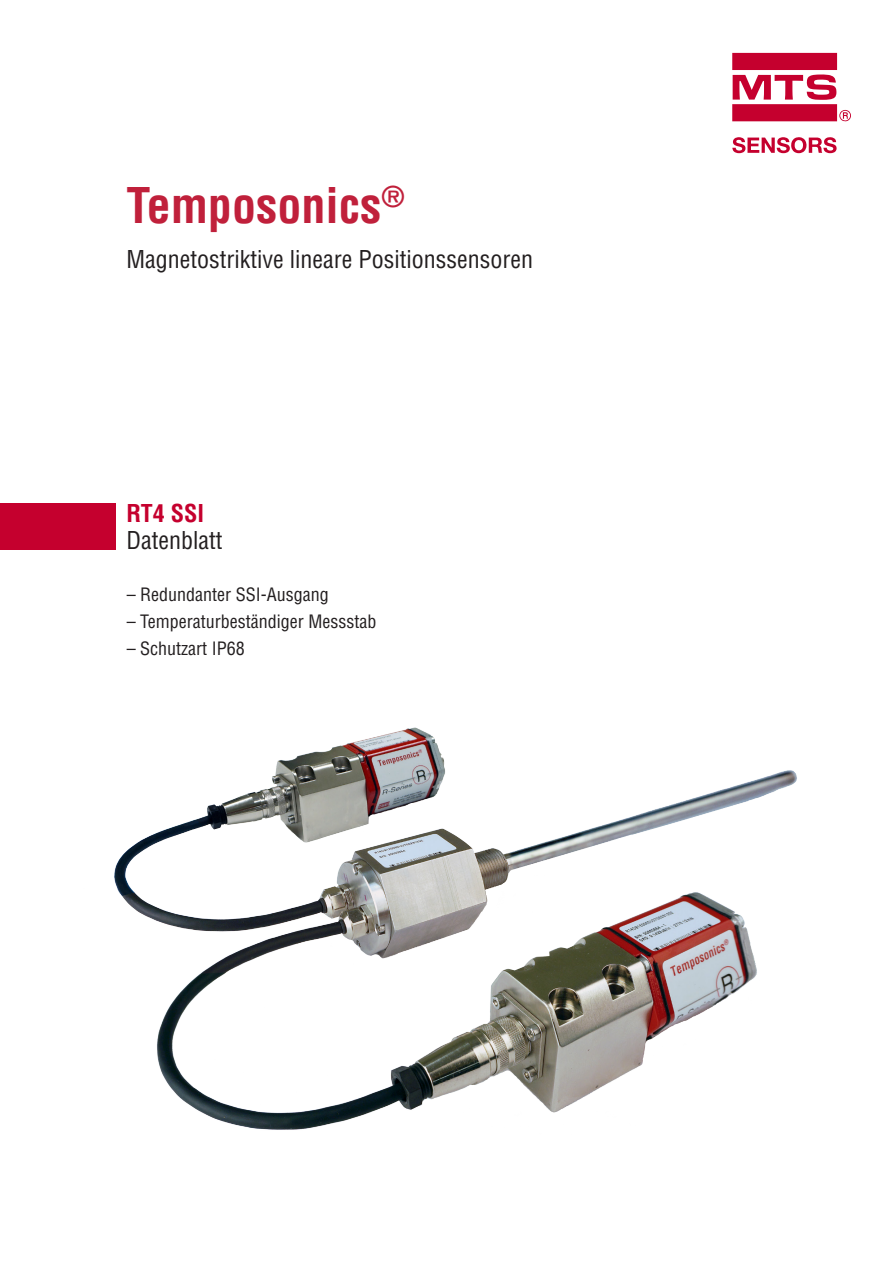
<style>
.page{position:relative;width:893px;height:1263px;background:#fff}
.page>*{position:absolute;margin:0;border:0;box-sizing:border-box;transform-origin:0 0}
.t1{font:700 condensed 48px "Helvetica LT Std";color:#c0203b}
.t2{font:condensed 24px "Helvetica LT Std";color:#231f20}
.t3{font:700 condensed 24px "Helvetica LT Std";color:#c5002e}
.t4{font:condensed 18px "Helvetica LT Std";color:#231f20}
</style>
<div class="page">
<img style="left:114px;top:727px;width:683px;height:403px">
<svg style="left:732px;top:53px;width:119px;height:100px"></svg>
<div style="left:0;top:503px;width:116px;height:47px;background:#c5002e"></div>
<h1 class="t1" style="left:126px;top:175px;width:280px">Temposonics<sup>®</sup></h1>
<h2 class="t2" style="left:126px;top:244px;width:408px">Magnetostriktive lineare Positionssensoren</h2>
<h2 class="t3" style="left:126px;top:499px;width:79px">RT4 SSI</h2>
<h2 class="t2" style="left:126px;top:526px;width:97px">Datenblatt</h2>
<p class="t4" style="left:127px;top:583px;width:203px">– Redundanter SSI-Ausgang</p>
<p class="t4" style="left:127px;top:610px;width:251px">– Temperaturbeständiger Messstab</p>
<p class="t4" style="left:127px;top:637px;width:120px">– Schutzart IP68</p>
</div>
